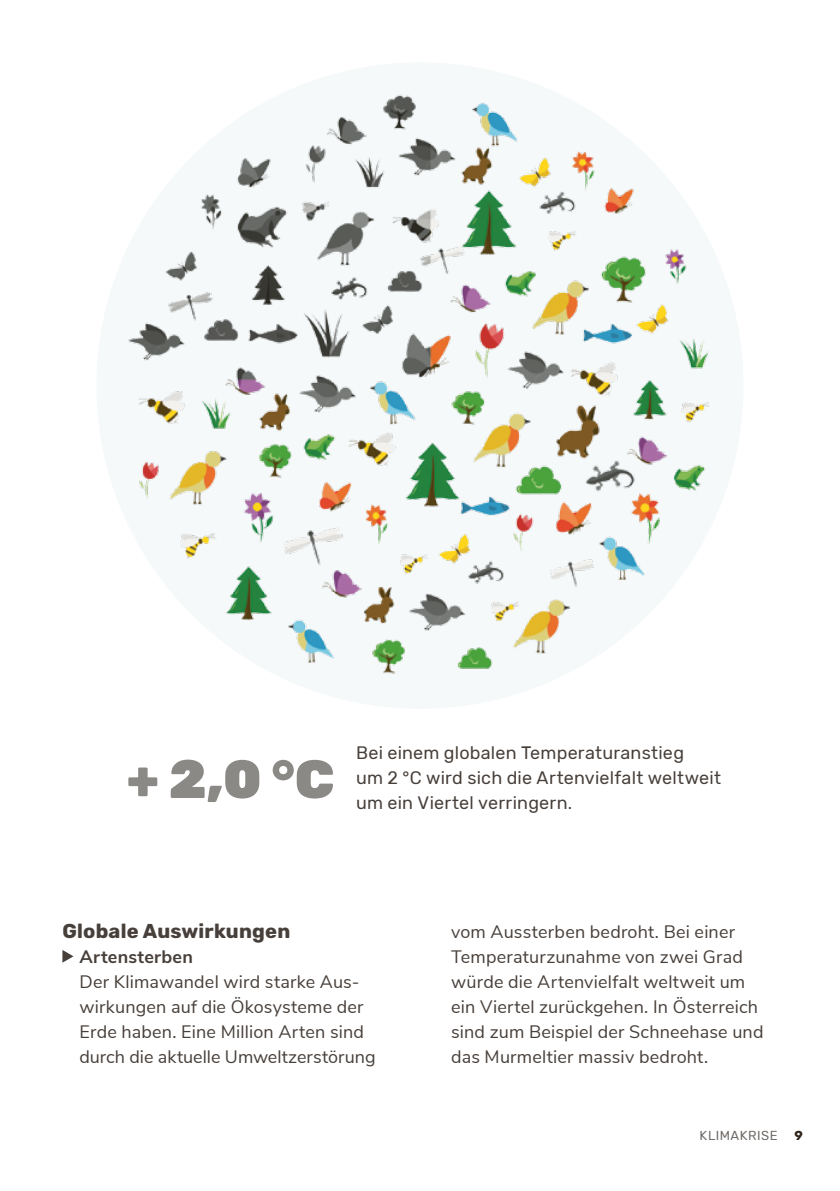
<style>
.page{position:relative;width:840px;height:1191px;background:#fff}
.page>*{position:absolute;margin:0;border:0;box-sizing:border-box;transform-origin:0 0}
.t1{font:900 53.8px "Rubik";color:#8b8986}
.t2{font:700 20px "Rubik";letter-spacing:.01em;color:#473f3a}
.t3{font:18px/25px "Nunito Sans";letter-spacing:.01em;color:#473f3a}
.t4{font:18px/25px "Rubik";letter-spacing:.01em;color:#473f3a}
.t5{font:700 18px "Nunito Sans";letter-spacing:.015em;color:#473f3a}
.t6{font:13px "Rubik";letter-spacing:.045em;color:#6d6966}
.t7{font:700 13px "Rubik";color:#32261c}
</style>
<div class="page">
<svg style="left:62px;top:950px;width:11px;height:12px"></svg>
<img style="left:127px;top:94px;width:584px;height:580px">
<h1 class="t1" style="left:127px;top:747px;width:209px">+ 2,0 °C</h1>
<p class="t4" style="left:356px;top:740px;width:366px">Bei einem globalen Temperaturanstieg<br>um 2 °C wird sich die Artenvielfalt weltweit um ein Viertel verringern.</p>
<p class="t2" style="left:62px;top:919px;width:229px">Globale Auswirkungen</p>
<p class="t5" style="left:79px;top:943px;width:115px">Artensterben</p>
<p class="t3" style="left:79px;top:968px;width:297px">Der Klimawandel wird starke Aus&shy;wirkungen auf die Ökosysteme der Erde haben. Eine Million Arten sind durch die aktuelle Umweltzerstörung</p>
<p class="t3" style="left:451px;top:918px;width:313px">vom Aussterben bedroht. Bei einer Temperaturzunahme von zwei Grad würde die Artenvielfalt weltweit um ein Viertel zurückgehen. In Österreich sind zum Beispiel der Schneehase und das Murmeltier massiv bedroht.</p>
<p class="t6" style="left:699px;top:1128px;width:79px">KLIMAKRISE</p>
<p class="t7" style="left:794px;top:1128px;width:10px">9</p>
</div>
